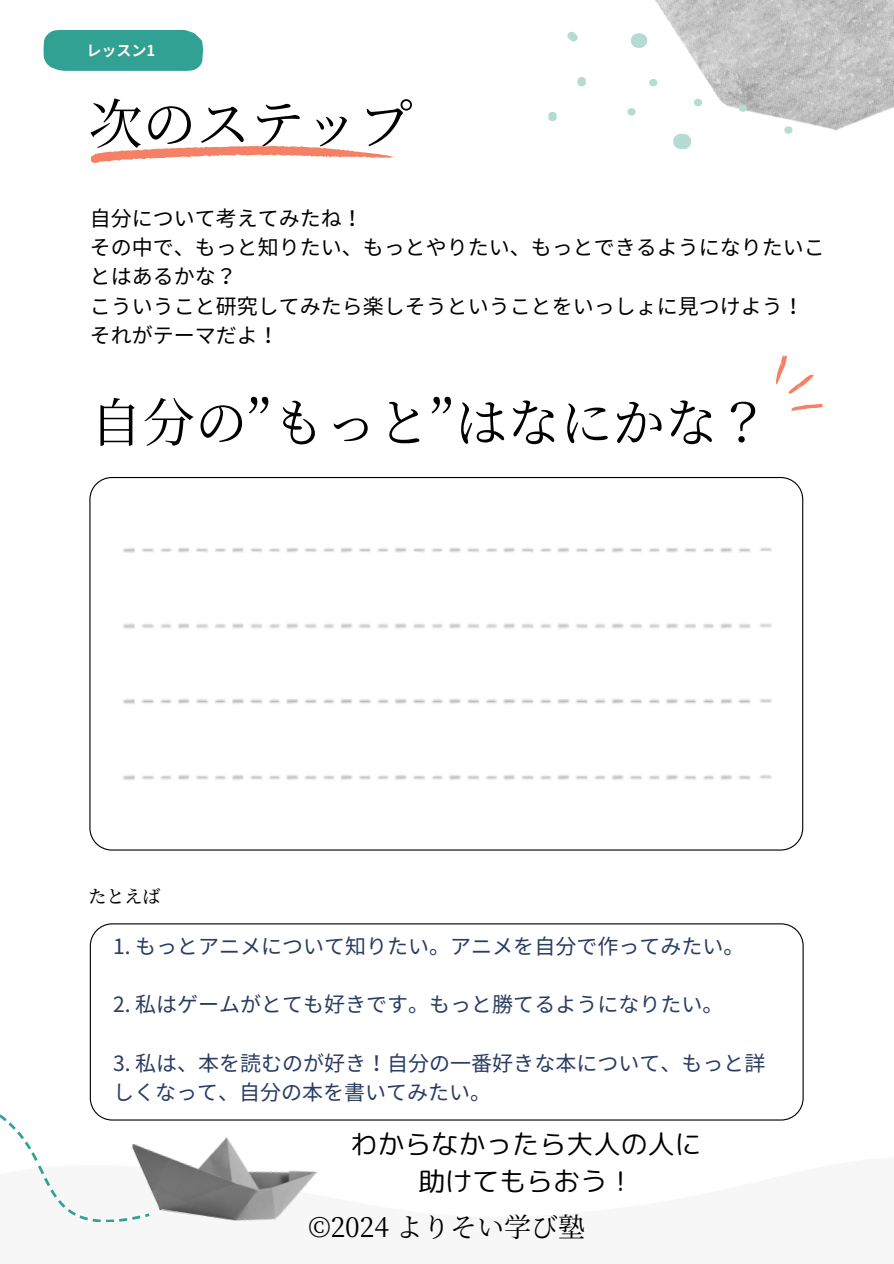
<style>
.page{position:relative;width:894px;height:1264px;background:#fff}
.page>*{position:absolute;margin:0;border:0;box-sizing:border-box;transform-origin:0 0}
.t1{font:54px "Source Han Serif JP";color:#000}
.t2{font:52.5px "Source Han Serif JP";color:#000}
.t3{font:27px/37.2px "rounded mplus 1 p regular";color:#000;text-align:center}
.t4{font:27px "Source Han Serif JP";color:#000}
.t5{font:21px/29.2px "Noto Sans JP";color:#2a3c63}
.t6{font:21px/29.2px "Noto Sans JP";color:#000}
.t7{font:500 18px "Source Han Serif JP";color:#000}
.t8{font:700 15px "Noto Sans JP";color:#fdf7f1}
</style>
<div class="page">
<img style="left:655px;top:0;width:238px;height:132px">
<svg style="left:90px;top:145px;width:304px;height:18px"></svg>
<svg style="left:776px;top:355px;width:47px;height:56px"></svg>
<svg style="left:548px;top:29px;width:244px;height:120px"></svg>
<img style="left:123px;top:1137px;width:195px;height:85px">
<svg style="left:90px;top:923px;width:713px;height:197px"></svg>
<svg style="left:0;top:1103px;width:149px;height:118px"></svg>
<svg style="left:89px;top:477px;width:714px;height:373px"></svg>
<svg style="left:119px;top:544px;width:20px;height:12px"></svg>
<svg style="left:139px;top:544px;width:616px;height:12px"></svg>
<svg style="left:755px;top:544px;width:20px;height:12px"></svg>
<svg style="left:119px;top:619px;width:20px;height:13px"></svg>
<svg style="left:139px;top:619px;width:616px;height:13px"></svg>
<svg style="left:755px;top:619px;width:20px;height:13px"></svg>
<svg style="left:119px;top:695px;width:20px;height:13px"></svg>
<svg style="left:139px;top:695px;width:616px;height:13px"></svg>
<svg style="left:755px;top:695px;width:20px;height:13px"></svg>
<svg style="left:119px;top:770px;width:20px;height:13px"></svg>
<svg style="left:139px;top:770px;width:616px;height:13px"></svg>
<svg style="left:755px;top:770px;width:20px;height:13px"></svg>
<div style="left:44px;top:30px;width:159px;height:41px;background:#30a193"></div>
<h4 class="t8" style="left:86px;top:39px;width:70px">レッスン1</h4>
<p class="t1" style="left:88px;top:82px;width:326px">次のステップ</p>
<p class="t6" style="left:90px;top:202px;width:736px">自分について考えてみたね！<br>その中で、もっと知りたい、もっとやりたい、もっとできるようになりたいことはあるかな？<br>こういうこと研究してみたら楽しそうということをいっしょに見つけよう！それがテーマだよ！</p>
<h1 class="t2" style="left:90px;top:381px;width:681px">自分の”もっと”はなにかな？</h1>
<p class="t7" style="left:88px;top:882px;width:74px">たとえば</p>
<h3 class="t5" style="left:113px;top:930px;width:632px">1. もっとアニメについて知りたい。アニメを自分で作ってみたい。</h3>
<p class="t5" style="left:113px;top:988px;width:611px">2. 私はゲームがとても好きです。もっと勝てるようになりたい。</p>
<h1 class="t5" style="left:113px;top:1047px;width:653px">3. 私は、本を読むのが好き！自分の一番好きな本について、もっと詳しくなって、自分の本を書いてみたい。</h1>
<p class="t3" style="left:350px;top:1125px;width:352px">わからなかったら大人の人に助けてもらおう！</p>
<h3 class="t4" style="left:308px;top:1205px;width:278px">©2024 よりそい学び塾</h3>
</div>
